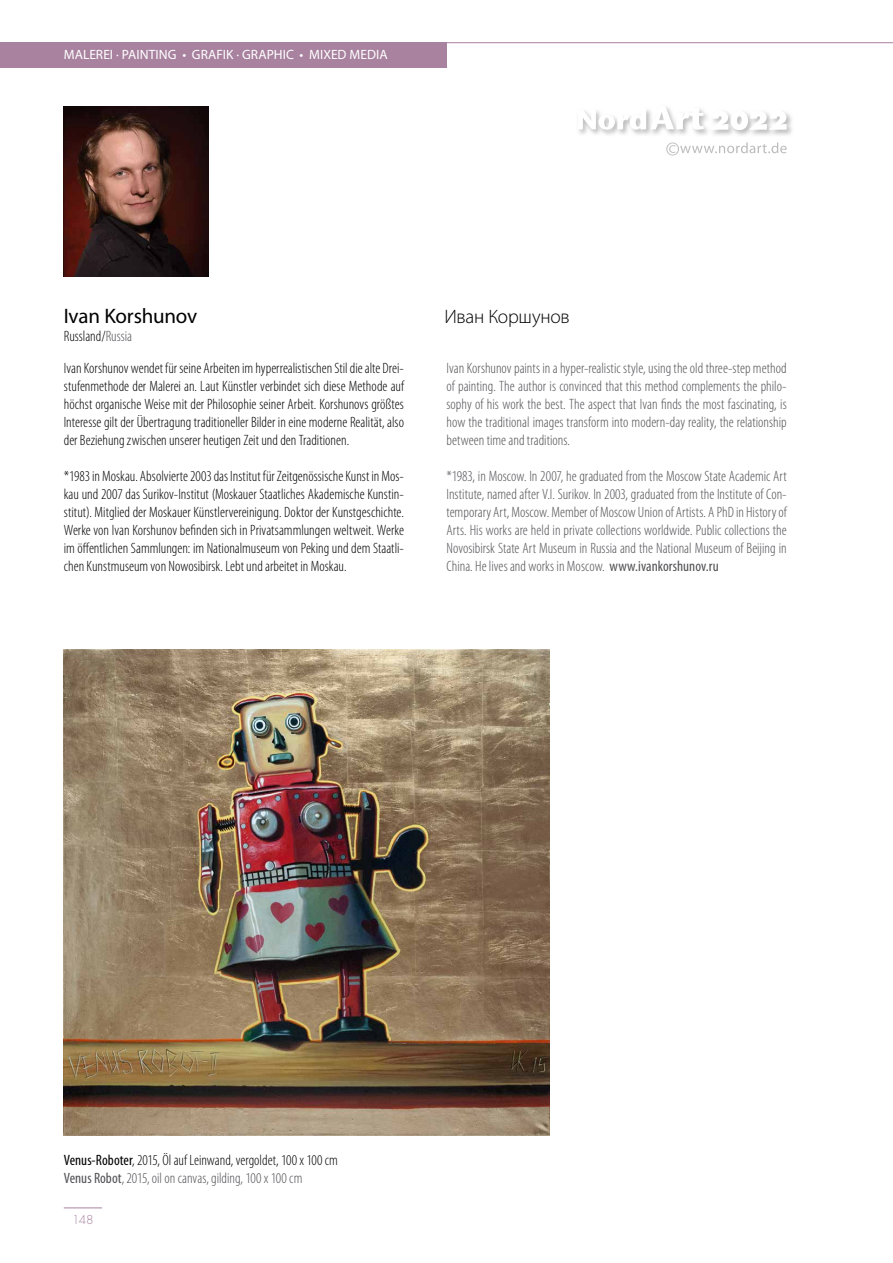
<style>
.page{position:relative;width:893px;height:1263px;background:#fff}
.page>*{position:absolute;margin:0;border:0;box-sizing:border-box;transform-origin:0 0}
.t1{font:21px "Myriad Pro";letter-spacing:-.01em;color:#000}
.t2{font:300 19.5px "Myriad Pro";letter-spacing:-.01em;color:#000}
.t3{font:300 condensed 15px/18px "Myriad Pro";color:#000}
.t4{font:300 condensed 15px/18px "Myriad Pro";color:#514f53;text-align:justify}
.t5{font:13.5px "Myriad Pro";letter-spacing:.005em;color:#fff}
.t6{font:300 12px "Futura Std";color:#a8829f}
.s1{color:#514f53}
.s2{font-weight:400}
.s3{font-weight:400;color:#514f53}
</style>
<div class="page">
<div style="left:0;top:43px;width:446px;height:25px;background:#a8829f"></div>
<hr style="left:446px;top:42px;width:447px;height:1px;background:#a8829f">
<hr style="left:64px;top:1207px;width:38px;height:1px;background:#a8829f">
<svg style="left:578px;top:130px;width:71px;height:5px"></svg>
<svg style="left:649px;top:112px;width:59px;height:23px"></svg>
<svg style="left:579px;top:107px;width:125px;height:23px"></svg>
<svg style="left:713px;top:113px;width:79px;height:23px"></svg>
<svg style="left:713px;top:111px;width:74px;height:19px"></svg>
<svg style="left:666px;top:142px;width:121px;height:13px"></svg>
<img style="left:64px;top:106px;width:144px;height:170px">
<img style="left:64px;top:650px;width:486px;height:486px">
<p class="t5" style="left:64px;top:46px;width:325px">MALEREI · PAINTING • GRAFIK · GRAPHIC • MIXED MEDIA</p>
<h1 class="t1" style="left:64px;top:303px;width:135px">Ivan Korshunov</h1>
<h2 class="t2" style="left:444px;top:305px;width:127px">Иван Коршунов</h2>
<p class="t3" style="left:64px;top:321px;width:342px;line-height:31.5px">Russland/<span class="s1">Russia<br></span>Ivan Korshunov wendet für seine Arbeiten im hyperrealistischen Stil die alte Drei-</p>
<p class="t3" style="left:64px;top:377px;width:342px;text-align:justify">stufenmethode der Malerei an. Laut Künstler verbindet sich diese Methode auf höchst organische Weise mit der Philosophie seiner Arbeit. Korshunovs größtes Interesse gilt der Übertragung traditioneller Bilder in eine moderne Realität, also der Beziehung zwischen unserer heutigen Zeit und den Traditionen.</p>
<p class="t3" style="left:64px;top:467px;width:342px;text-align:justify">*1983 in Moskau. Absolvierte 2003 das Institut für Zeitgenössische Kunst in Mos&shy;kau und 2007 das Surikov-Institut (Moskauer Staatliches Akademische Kunstin&shy;stitut). Mitglied der Moskauer Künstlervereinigung. Doktor der Kunstgeschichte.<br>Werke von Ivan Korshunov befinden sich in Privatsammlungen weltweit. Werke im öffentlichen Sammlungen: im Nationalmuseum von Peking und dem Staatli&shy;chen Kunstmuseum von Nowosibirsk. Lebt und arbeitet in Moskau.</p>
<p class="t4" style="left:446px;top:359px;width:342px">Ivan Korshunov paints in a hyper-realistic style, using the old three-step method of painting. The author is convinced that this method complements the philo&shy;sophy of his work the best. The aspect that Ivan finds the most fascinating, is how the traditional images transform into modern-day reality, the relationship between time and traditions.</p>
<p class="t4" style="left:446px;top:467px;width:342px">*1983, in Moscow. In 2007, he graduated from the Moscow State Academic Art Institute, named after V.I. Surikov. In 2003, graduated from the Institute of Con&shy;temporary Art, Moscow. Member of Moscow Union of Artists. A PhD in History of Arts. His works are held in private collections worldwide. Public collections the Novosibirsk State Art Museum in Russia and the National Museum of Beijing in China. He lives and works in Moscow. <span class="s2">www.ivankorshunov.ru</span></p>
<p class="t3" style="left:64px;top:1151px;width:276px"><span class="s2">Venus-Roboter</span>, 2015, Öl auf Leinwand, vergoldet, 100 x 100 cm<br><span class="s3">Venus Robot</span><span class="s1">, 2015, oil on canvas, gilding, 100 x 100 cm</span></p>
<p class="t6" style="left:72px;top:1212px;width:23px">148</p>
</div>
